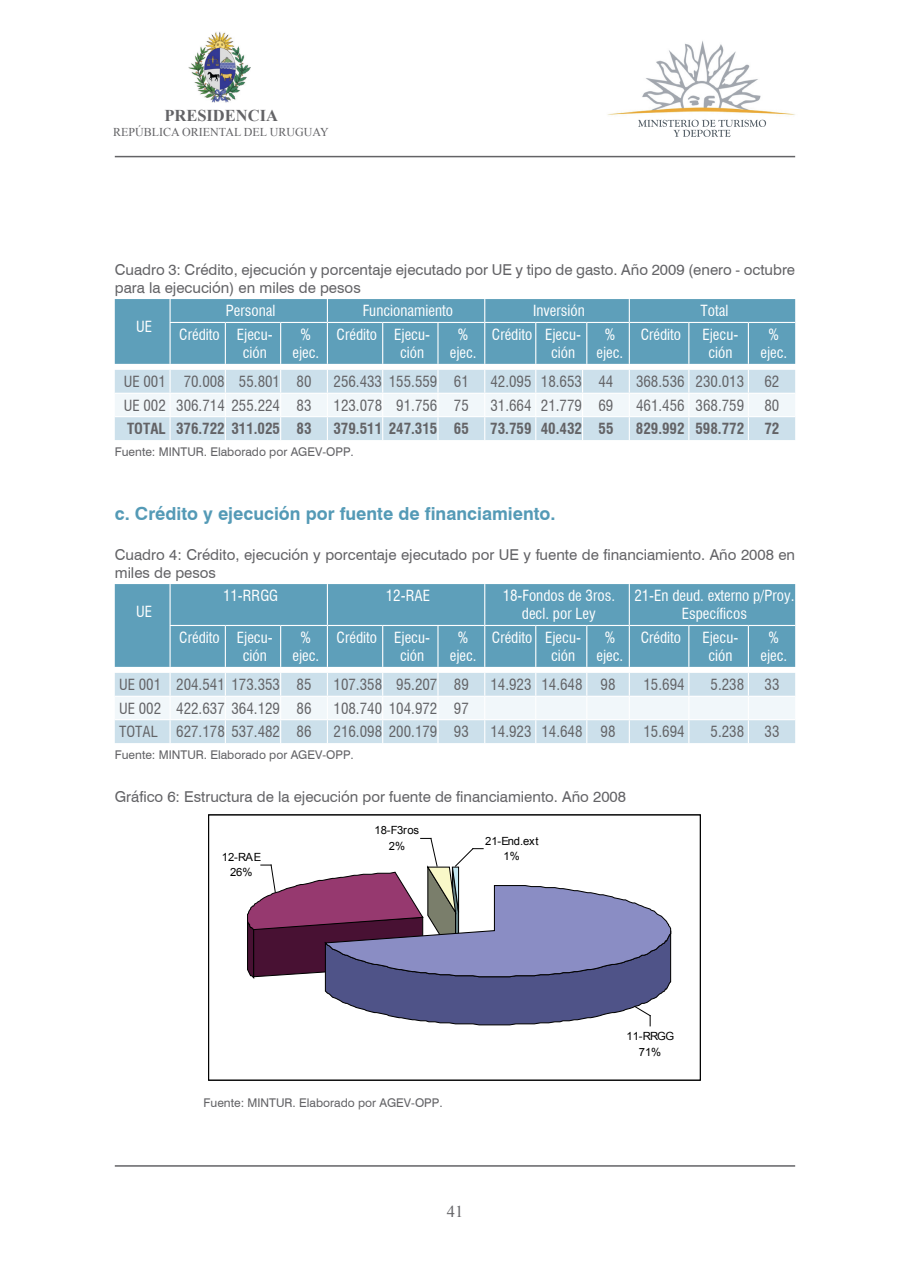
<style>
.page{position:relative;width:910px;height:1280px;background:#fff}
.page>*{position:absolute;margin:0;border:0;box-sizing:border-box;transform-origin:0 0}
.t1{font:700 18px "Swiss 721 BT";color:#549ab6}
.t2{font:700 16.5px "Times New Roman";color:#636366}
.t3{font:16.5px "Times New Roman";color:#636366}
.t4{font:condensed 15px/18px "Swiss 721 BT";color:#fff;text-align:center}
.t5{font:condensed 15px "Swiss 721 BT";color:#636366}
.t6{font:15px/18px "Swiss 721 BT";color:#636366}
.t7{font:700 condensed 15px "Swiss 721 BT";color:#636366}
.t8{font:12px "Swiss 721 BT";color:#636366}
.t9{font:12px "Times New Roman";color:#636366}
.t10{font:11.25px/15.3px "Arial";letter-spacing:-.01em;color:#000;text-align:center}
</style>
<div class="page">
<hr style="left:115px;top:156px;width:680px;height:1px;background:#636366">
<hr style="left:115px;top:1165px;width:680px;height:2px;background:#636366">
<img style="left:189px;top:32px;width:62px;height:71px">
<img style="left:607px;top:41px;width:188px;height:79px">
<svg style="left:638px;top:120px;width:128px;height:17px"></svg>
<div style="left:115px;top:299px;width:680px;height:65px;background:#5e9fba"></div>
<hr style="left:170px;top:322px;width:55px;height:1px;background:#fff">
<hr style="left:170px;top:323px;width:1px;height:41px;background:#fff">
<hr style="left:225px;top:322px;width:56px;height:1px;background:#fff">
<hr style="left:225px;top:323px;width:1px;height:41px;background:#fff">
<hr style="left:281px;top:322px;width:46px;height:1px;background:#fff">
<hr style="left:280px;top:323px;width:1px;height:41px;background:#fff">
<hr style="left:327px;top:322px;width:56px;height:1px;background:#fff">
<hr style="left:327px;top:323px;width:1px;height:41px;background:#fff">
<hr style="left:383px;top:322px;width:55px;height:1px;background:#fff">
<hr style="left:382px;top:323px;width:1px;height:41px;background:#fff">
<hr style="left:438px;top:322px;width:47px;height:1px;background:#fff">
<hr style="left:437px;top:323px;width:2px;height:41px;background:#fff">
<hr style="left:485px;top:322px;width:51px;height:1px;background:#fff">
<hr style="left:484px;top:323px;width:1px;height:41px;background:#fff">
<hr style="left:536px;top:322px;width:51px;height:1px;background:#fff">
<hr style="left:535px;top:323px;width:1px;height:41px;background:#fff">
<hr style="left:587px;top:322px;width:42px;height:1px;background:#fff">
<hr style="left:586px;top:323px;width:1px;height:41px;background:#fff">
<hr style="left:629px;top:322px;width:60px;height:1px;background:#fff">
<hr style="left:629px;top:323px;width:1px;height:41px;background:#fff">
<hr style="left:689px;top:322px;width:59px;height:1px;background:#fff">
<hr style="left:688px;top:323px;width:1px;height:41px;background:#fff">
<hr style="left:748px;top:322px;width:47px;height:1px;background:#fff">
<hr style="left:748px;top:323px;width:1px;height:41px;background:#fff">
<svg style="left:115px;top:370px;width:680px;height:70px"></svg>
<div style="left:115px;top:584px;width:680px;height:83px;background:#5e9fba"></div>
<hr style="left:170px;top:584px;width:1px;height:41px;background:#fff">
<hr style="left:327px;top:584px;width:1px;height:41px;background:#fff">
<hr style="left:484px;top:584px;width:1px;height:41px;background:#fff">
<hr style="left:629px;top:584px;width:1px;height:41px;background:#fff">
<hr style="left:170px;top:625px;width:55px;height:1px;background:#fff">
<hr style="left:170px;top:626px;width:1px;height:41px;background:#fff">
<hr style="left:225px;top:625px;width:56px;height:1px;background:#fff">
<hr style="left:225px;top:626px;width:1px;height:41px;background:#fff">
<hr style="left:281px;top:625px;width:46px;height:1px;background:#fff">
<hr style="left:280px;top:626px;width:1px;height:41px;background:#fff">
<hr style="left:327px;top:625px;width:56px;height:1px;background:#fff">
<hr style="left:327px;top:626px;width:1px;height:41px;background:#fff">
<hr style="left:383px;top:625px;width:55px;height:1px;background:#fff">
<hr style="left:382px;top:626px;width:1px;height:41px;background:#fff">
<hr style="left:438px;top:625px;width:47px;height:1px;background:#fff">
<hr style="left:437px;top:626px;width:2px;height:41px;background:#fff">
<hr style="left:485px;top:625px;width:51px;height:1px;background:#fff">
<hr style="left:484px;top:626px;width:1px;height:41px;background:#fff">
<hr style="left:536px;top:625px;width:51px;height:1px;background:#fff">
<hr style="left:535px;top:626px;width:1px;height:41px;background:#fff">
<hr style="left:587px;top:625px;width:42px;height:1px;background:#fff">
<hr style="left:586px;top:626px;width:1px;height:41px;background:#fff">
<hr style="left:629px;top:625px;width:60px;height:1px;background:#fff">
<hr style="left:629px;top:626px;width:1px;height:41px;background:#fff">
<hr style="left:689px;top:625px;width:59px;height:1px;background:#fff">
<hr style="left:688px;top:626px;width:1px;height:41px;background:#fff">
<hr style="left:748px;top:625px;width:47px;height:1px;background:#fff">
<hr style="left:748px;top:626px;width:1px;height:41px;background:#fff">
<svg style="left:115px;top:673px;width:680px;height:70px"></svg>
<svg style="left:247px;top:838px;width:425px;height:188px"></svg>
<p class="t2" style="left:164px;top:106px;width:115px">PRESIDENCIA</p>
<p class="t9" style="left:113px;top:124px;width:217px">REPÚBLICA ORIENTAL DEL URUGUAY</p>
<p class="t6" style="left:115px;top:261px;width:682px">Cuadro 3: Crédito, ejecución y porcentaje ejecutado por UE y tipo de gasto. Año 2009 (enero - octubre para la ejecución) en miles de pesos</p>
<p class="t4" style="left:136px;top:317px;width:17px">UE</p>
<p class="t4" style="left:226px;top:302px;width:51px">Personal</p>
<p class="t4" style="left:363px;top:302px;width:92px">Funcionamiento</p>
<p class="t4" style="left:533px;top:302px;width:53px">Inversión</p>
<p class="t4" style="left:700px;top:302px;width:29px">Total</p>
<p class="t4" style="left:243px;top:325px;width:32px;text-align:left;text-indent:-63px">Crédito Ejecu&shy;ción</p>
<p class="t4" style="left:292px;top:325px;width:28px">% ejec.</p>
<p class="t4" style="left:400px;top:325px;width:32px;text-align:left;text-indent:-63px">Crédito Ejecu&shy;ción</p>
<p class="t4" style="left:450px;top:325px;width:28px">% ejec.</p>
<p class="t4" style="left:551px;top:325px;width:32px;text-align:left;text-indent:-59px">Crédito Ejecu&shy;ción</p>
<p class="t4" style="left:596px;top:325px;width:28px">% ejec.</p>
<p class="t4" style="left:641px;top:325px;width:42px">Crédito</p>
<p class="t4" style="left:702px;top:325px;width:37px">Ejecu&shy;ción</p>
<p class="t4" style="left:760px;top:325px;width:28px">% ejec.</p>
<p class="t5" style="left:124px;top:373px;width:189px">UE 001 70.008 55.801 80</p>
<p class="t5" style="left:334px;top:373px;width:137px">256.433 155.559 61</p>
<p class="t5" style="left:490px;top:373px;width:124px">42.095 18.653 44</p>
<p class="t5" style="left:636px;top:373px;width:110px">368.536 230.013</p>
<p class="t5" style="left:764px;top:373px;width:16px">62</p>
<p class="t5" style="left:124px;top:396px;width:189px">UE 002 306.714 255.224 83</p>
<p class="t5" style="left:334px;top:396px;width:137px">123.078 91.756 75</p>
<p class="t5" style="left:490px;top:396px;width:124px">31.664 21.779 69</p>
<p class="t5" style="left:636px;top:396px;width:110px">461.456 368.759</p>
<p class="t5" style="left:764px;top:396px;width:16px">80</p>
<p class="t7" style="left:127px;top:420px;width:186px">TOTAL 376.722 311.025 83</p>
<p class="t7" style="left:333px;top:420px;width:137px">379.511 247.315 65</p>
<p class="t7" style="left:490px;top:420px;width:125px">73.759 40.432 55</p>
<p class="t7" style="left:636px;top:420px;width:110px">829.992 598.772</p>
<p class="t7" style="left:764px;top:420px;width:16px">72</p>
<p class="t8" style="left:115px;top:444px;width:241px">Fuente: MINTUR. Elaborado por AGEV-OPP.</p>
<p class="t1" style="left:115px;top:503px;width:442px">c. Crédito y ejecución por fuente de financiamiento.</p>
<p class="t6" style="left:115px;top:546px;width:682px">Cuadro 4: Crédito, ejecución y porcentaje ejecutado por UE y fuente de financiamiento. Año 2008 en miles de pesos</p>
<p class="t4" style="left:136px;top:602px;width:17px">UE</p>
<p class="t4" style="left:223px;top:587px;width:57px">11-RRGG</p>
<p class="t4" style="left:386px;top:587px;width:46px">12-RAE</p>
<p class="t4" style="left:503px;top:587px;width:114px">18-Fondos de 3ros. decl. por Ley</p>
<p class="t4" style="left:634px;top:587px;width:162px">21-En deud. externo p/Proy.<br>Específicos</p>
<p class="t4" style="left:243px;top:628px;width:32px;text-align:left;text-indent:-63px">Crédito Ejecu&shy;ción</p>
<p class="t4" style="left:292px;top:628px;width:28px">% ejec.</p>
<p class="t4" style="left:400px;top:628px;width:32px;text-align:left;text-indent:-63px">Crédito Ejecu&shy;ción</p>
<p class="t4" style="left:450px;top:628px;width:28px">% ejec.</p>
<p class="t4" style="left:551px;top:628px;width:32px;text-align:left;text-indent:-59px">Crédito Ejecu&shy;ción</p>
<p class="t4" style="left:596px;top:628px;width:28px">% ejec.</p>
<p class="t4" style="left:641px;top:628px;width:42px">Crédito</p>
<p class="t4" style="left:702px;top:628px;width:37px">Ejecu&shy;ción</p>
<p class="t4" style="left:760px;top:628px;width:28px">% ejec.</p>
<p class="t5" style="left:119px;top:676px;width:194px">UE 001 204.541 173.353 85</p>
<p class="t5" style="left:334px;top:676px;width:137px">107.358 95.207 89</p>
<p class="t5" style="left:490px;top:676px;width:127px">14.923 14.648 98</p>
<p class="t5" style="left:643px;top:676px;width:43px">15.694</p>
<p class="t5" style="left:710px;top:676px;width:35px">5.238</p>
<p class="t5" style="left:765px;top:676px;width:16px">33</p>
<p class="t5" style="left:119px;top:699px;width:194px">UE 002 422.637 364.129 86</p>
<p class="t5" style="left:334px;top:699px;width:137px">108.740 104.972 97</p>
<p class="t5" style="left:119px;top:723px;width:194px">TOTAL 627.178 537.482 86</p>
<p class="t5" style="left:334px;top:723px;width:137px">216.098 200.179 93</p>
<p class="t5" style="left:490px;top:723px;width:127px">14.923 14.648 98</p>
<p class="t5" style="left:643px;top:723px;width:43px">15.694</p>
<p class="t5" style="left:710px;top:723px;width:35px">5.238</p>
<p class="t5" style="left:765px;top:723px;width:16px">33</p>
<p class="t8" style="left:115px;top:747px;width:241px">Fuente: MINTUR. Elaborado por AGEV-OPP.</p>
<p class="t6" style="left:115px;top:787px;width:513px">Gráfico 6: Estructura de la ejecución por fuente de financiamiento. Año 2008</p>
<p class="t10" style="left:222px;top:849px;width:41px">12-RAE<br>26%</p>
<p class="t10" style="left:375px;top:823px;width:46px">18-F3ros<br>2%</p>
<p class="t10" style="left:485px;top:833px;width:55px">21-End.ext<br>1%</p>
<p class="t8" style="left:204px;top:1095px;width:241px">Fuente: MINTUR. Elaborado por AGEV-OPP.</p>
<p class="t3" style="left:447px;top:1200px;width:18px">41</p>
<p class="t10" style="left:627px;top:1029px;width:49px">11-RRGG<br>71%</p>
</div>
